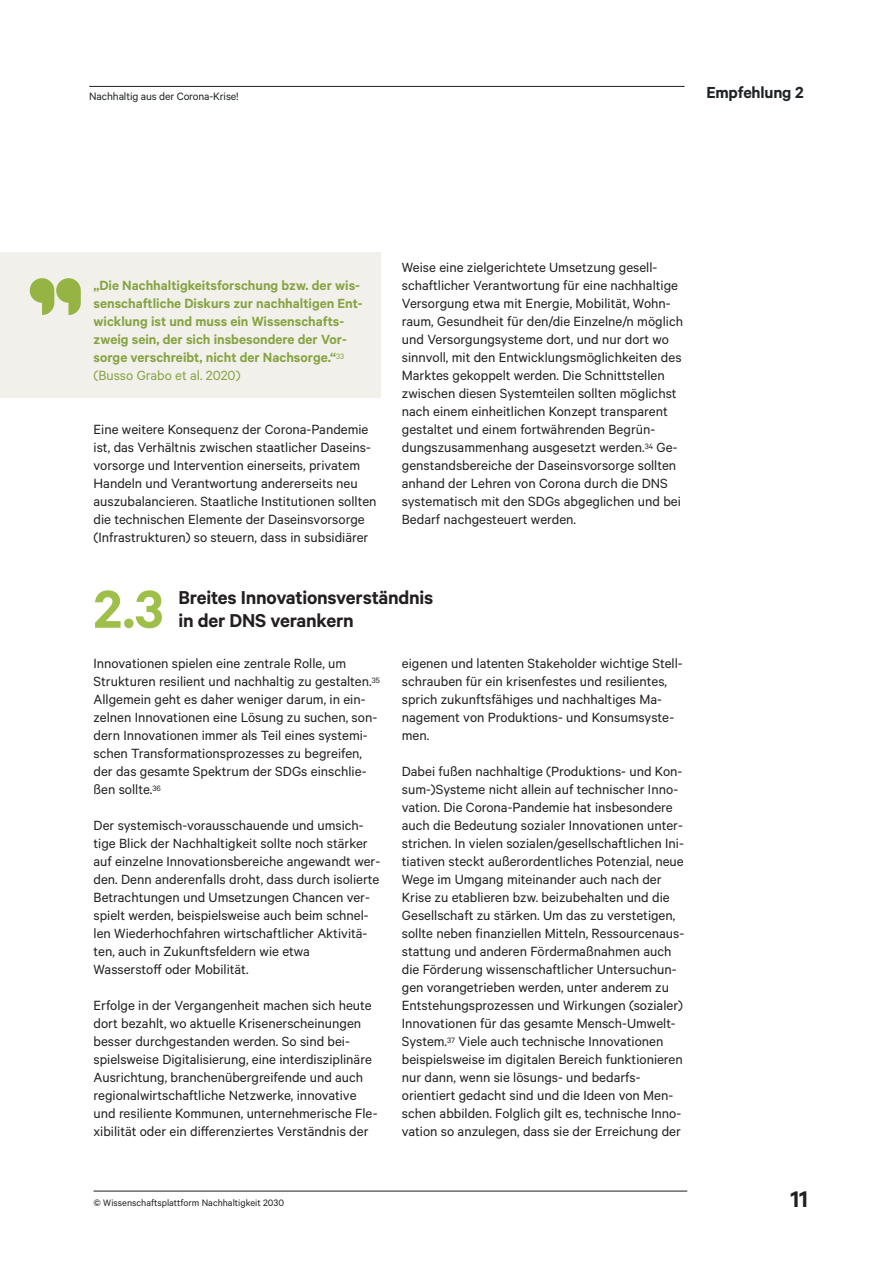
<style>
.page{position:relative;width:893px;height:1263px;background:#fff}
.page>*{position:absolute;margin:0;border:0;box-sizing:border-box;transform-origin:0 0}
.Zahl_L{font:600 60px "Calibre";color:#9ec04a}
.t1{font:600 25.5px "Calibre";color:#231f20}
.Empfehlung{font:600 21px "Calibre";letter-spacing:-.01em;color:#231f20}
.Kapitel{font:600 18px "Calibre";letter-spacing:-.01em;color:#1e2326}
.Copytext_GLR{font:15px/18px "Calibre";color:#231f20}
.Copytext_GLR_Bold{font:600 15px/18px "Calibre";color:#86a442}
.Zwischenüberschrift{font:12px "Calibre";letter-spacing:-.01em;color:#1e2326}
.t2{font:10.5px "Calibre";color:#231f20}
.s1{font-weight:400}
</style>
<div class="page">
<div style="left:0;top:252px;width:381px;height:146px;background:#f2f0eb"></div>
<hr style="left:94px;top:1191px;width:593px;height:1px;background:#231f20">
<hr style="left:89px;top:86px;width:596px;height:1px;background:#231f20">
<svg style="left:30px;top:278px;width:51px;height:37px"></svg>
<p class="Zwischenüberschrift" style="left:89px;top:89px;width:151px">Nachhaltig aus der Corona-Krise!</p>
<p class="Kapitel" style="left:706px;top:81px;width:99px">Empfehlung 2</p>
<p class="Copytext_GLR_Bold" style="left:94px;top:275px;width:271px">„Die Nachhaltigkeitsforschung bzw. der wis&shy;senschaftliche Diskurs zur nachhaltigen Ent&shy;wicklung ist und muss ein Wissenschafts&shy;zweig sein, der sich insbesondere der Vor&shy;sorge verschreibt, nicht der Nachsorge.“<sup>33 </sup><span class="s1">(Busso Grabo et al. 2020)</span></p>
<p class="Copytext_GLR" style="left:94px;top:419px;width:284px">Eine weitere Konsequenz der Corona-Pandemie ist, das Verhältnis zwischen staatlicher Daseins&shy;vorsorge und Intervention einerseits, privatem Handeln und Verantwortung andererseits neu auszubalancieren. Staatliche Institutionen sollten die technischen Elemente der Daseinsvorsorge (Infrastrukturen) so steuern, dass in subsidiärer</p>
<p class="Copytext_GLR" style="left:402px;top:257px;width:283px">Weise eine zielgerichtete Umsetzung gesell&shy;schaftlicher Verantwortung für eine nachhaltige Versorgung etwa mit Energie, Mobilität, Wohn&shy;raum, Gesundheit für den/die Einzelne/n möglich und Versorgungsysteme dort, und nur dort wo sinnvoll, mit den Entwicklungsmöglichkeiten des Marktes gekoppelt werden. Die Schnittstellen zwischen diesen Systemteilen sollten möglichst nach einem einheitlichen Konzept transparent gestaltet und einem fortwährenden Begrün&shy;dungszusammenhang ausgesetzt werden.<sup>34</sup> Ge&shy;genstandsbereiche der Daseinsvorsorge sollten anhand der Lehren von Corona durch die DNS systematisch mit den SDGs abgeglichen und bei Bedarf nachgesteuert werden.</p>
<p class="Zahl_L" style="left:94px;top:573px;width:72px">2.3</p>
<p class="Empfehlung" style="left:178px;top:585px;width:257px">Breites Innovationsverständnis</p>
<p class="Empfehlung" style="left:179px;top:608px;width:177px">in der DNS verankern</p>
<p class="Copytext_GLR" style="left:94px;top:653px;width:288px">Innovationen spielen eine zentrale Rolle, um Strukturen resilient und nachhaltig zu gestalten.<sup>35<br></sup>Allgemein geht es daher weniger darum, in ein&shy;zelnen Innovationen eine Lösung zu suchen, son&shy;dern Innovationen immer als Teil eines systemi&shy;schen Transformationsprozesses zu begreifen, der das gesamte Spektrum der SDGs einschlie&shy;ßen sollte.<sup>36</sup></p>
<p class="Copytext_GLR" style="left:94px;top:815px;width:288px">Der systemisch-vorausschauende und umsich&shy;tige Blick der Nachhaltigkeit sollte noch stärker auf einzelne Innovationsbereiche angewandt wer&shy;den. Denn anderenfalls droht, dass durch isolierte Betrachtungen und Umsetzungen Chancen ver&shy;spielt werden, beispielsweise auch beim schnel&shy;len Wiederhochfahren wirtschaftlicher Aktivitä&shy;ten, auch in Zukunftsfeldern wie etwa Wasserstoff oder Mobilität.</p>
<p class="Copytext_GLR" style="left:94px;top:995px;width:285px">Erfolge in der Vergangenheit machen sich heute dort bezahlt, wo aktuelle Krisenerscheinungen besser durchgestanden werden. So sind bei&shy;spielsweise Digitalisierung, eine interdisziplinäre Ausrichtung, branchenübergreifende und auch regionalwirtschaftliche Netzwerke, innovative und resiliente Kommunen, unternehmerische Fle&shy;xibilität oder ein differenziertes Verständnis der</p>
<p class="Copytext_GLR" style="left:402px;top:653px;width:282px">eigenen und latenten Stakeholder wichtige Stell&shy;schrauben für ein krisenfestes und resilientes, sprich zukunftsfähiges und nachhaltiges Ma&shy;nagement von Produktions- und Konsumsyste&shy;men.</p>
<p class="Copytext_GLR" style="left:402px;top:761px;width:284px">Dabei fußen nachhaltige (Produktions- und Kon&shy;sum-)Systeme nicht allein auf technischer Inno&shy;vation. Die Corona-Pandemie hat insbesondere auch die Bedeutung sozialer Innovationen unter&shy;strichen. In vielen sozialen/gesellschaftlichen Ini&shy;tiativen steckt außerordentliches Potenzial, neue Wege im Umgang miteinander auch nach der Krise zu etablieren bzw. beizubehalten und die Gesellschaft zu stärken. Um das zu verstetigen, sollte neben finanziellen Mitteln, Ressourcenaus&shy;stattung und anderen Fördermaßnahmen auch die Förderung wissenschaftlicher Untersuchun&shy;gen vorangetrieben werden, unter anderem zu Entstehungsprozessen und Wirkungen (sozialer)<br>Innovationen für das gesamte Mensch-Umwelt-System.<sup>37</sup> Viele auch technische Innovationen beispielsweise im digitalen Bereich funktionieren nur dann, wenn sie lösungs- und bedarfs&shy;orientiert gedacht sind und die Ideen von Men&shy;schen abbilden. Folglich gilt es, technische Inno&shy;vation so anzulegen, dass sie der Erreichung der</p>
<p class="t2" style="left:94px;top:1196px;width:192px">© Wissenschaftsplattform Nachhaltigkeit 2030</p>
<p class="t1" style="left:790px;top:1184px;width:19px">11</p>
</div>
